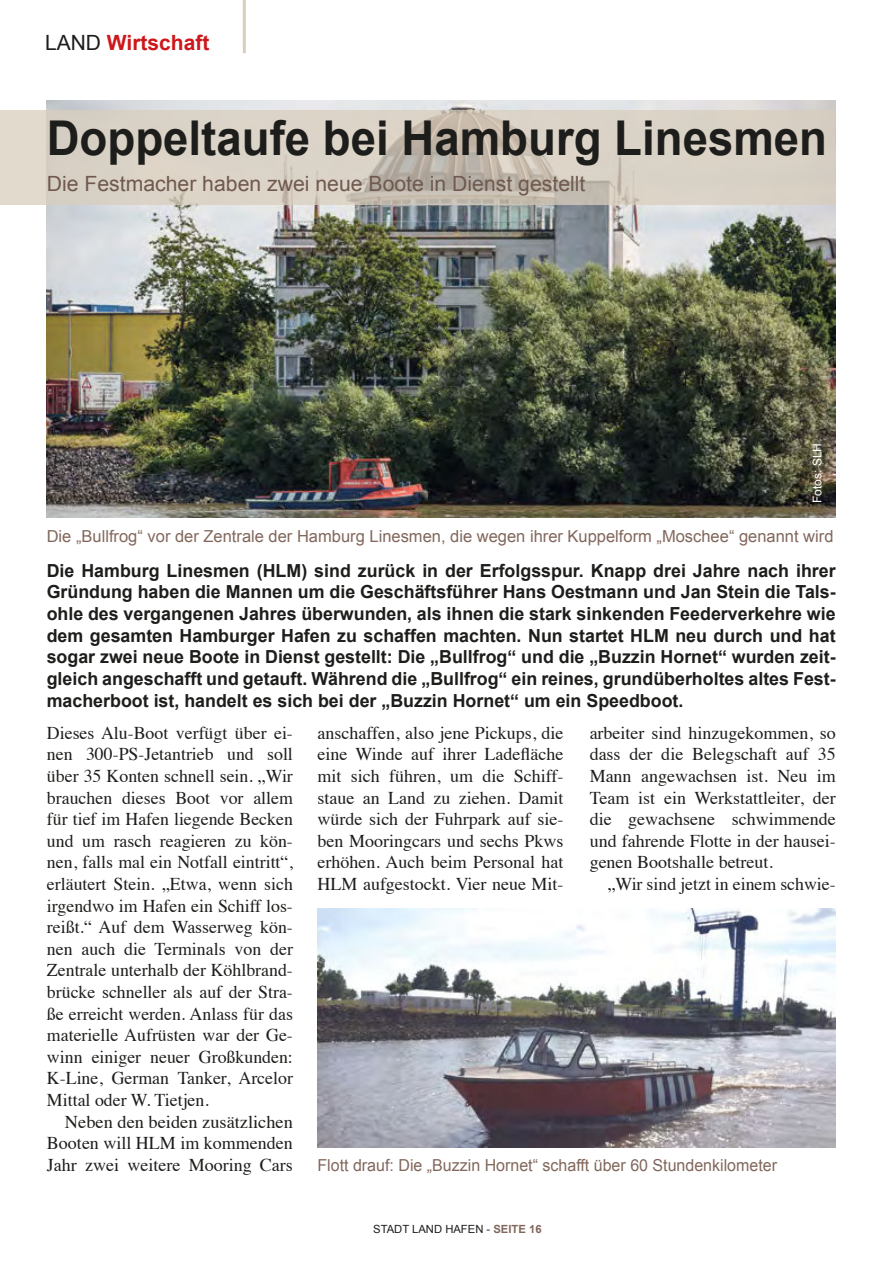
<style>
.page{position:relative;width:893px;height:1263px;background:#fff}
.page>*{position:absolute;margin:0;border:0;box-sizing:border-box;transform-origin:0 0}
.t1{font:700 48px "Arial";color:#1d1d1b;scale:.95 1}
.t2{font:21px "Arial";color:#70594f}
.t3{font:700 21px "Arial";color:#cd171a}
.t4{font:18px/21.6px "Times";color:#1d1d1b;text-align:justify}
.t5{font:700 18px/21.6px "Arial";color:#1d1d1b;text-align:justify}
.t6{font:16.5px "Arial";color:#81675c}
.t7{font:12px "Arial";color:#fff}
.t8{font:11.25px "Arial";color:#1d1d1b}
.s1{font-weight:400;color:#1d1d1b}
.s2{font-weight:700;color:#81675c}
</style>
<div class="page">
<hr style="left:243px;top:0;width:3px;height:53px;background:#d9cebd">
<img style="left:47px;top:101px;width:788px;height:416px">
<svg style="left:0;top:110px;width:835px;height:95px;fill:#dad2c6"></svg>
<img style="left:317px;top:908px;width:519px;height:239px">
<p class="t3" style="left:45px;top:35px;width:166px"><span class="s1">LAND</span> Wirtschaft</p>
<h1 class="t1" style="left:47px;top:120px;width:823px">Doppeltaufe bei Hamburg Linesmen</h1>
<p class="t2" style="left:47px;top:176px;width:540px">Die Festmacher haben zwei neue Boote in Dienst gestellt</p>
<p class="t7" style="left:813px;top:503px;width:62px;rotate:-90deg">Fotos: SLH</p>
<p class="t6" style="left:47px;top:530px;width:788px">Die „Bullfrog“ vor der Zentrale der Hamburg Linesmen, die wegen ihrer Kuppelform „Moschee“ genannt wird</p>
<p class="t5" style="left:47px;top:561px;width:790px">Die Hamburg Linesmen (HLM) sind zurück in der Erfolgsspur. Knapp drei Jahre nach ihrer Gründung haben die Mannen um die Geschäftsführer Hans Oestmann und Jan Stein die Tals&shy;ohle des vergangenen Jahres überwunden, als ihnen die stark sinkenden Feederverkehre wie dem gesamten Hamburger Hafen zu schaffen machten. Nun startet HLM neu durch und hat sogar zwei neue Boote in Dienst gestellt: Die „Bullfrog“ und die „Buzzin Hornet“ wurden zeit&shy;gleich angeschafft und getauft. Während die „Bullfrog“ ein reines, grundüberholtes altes Fest&shy;macherboot ist, handelt es sich bei der „Buzzin Hornet“ um ein Speedboot.</p>
<p class="t4" style="left:47px;top:723px;width:247px">Dieses Alu-Boot verfügt über ei&shy;nen 300-PS-Jetantrieb und soll über 35 Konten schnell sein. „Wir brauchen dieses Boot vor allem für tief im Hafen liegende Becken und um rasch reagieren zu kön&shy;nen, falls mal ein Notfall eintritt“, erläutert Stein. „Etwa, wenn sich irgendwo im Hafen ein Schiff los&shy;reißt.“ Auf dem Wasserweg kön&shy;nen auch die Terminals von der Zentrale unterhalb der Köhlbrand&shy;brücke schneller als auf der Stra&shy;ße erreicht werden. Anlass für das materielle Aufrüsten war der Ge&shy;winn einiger neuer Großkunden:<br>K-Line, German Tanker, Arcelor Mittal oder W. Tietjen.</p>
<p class="t4" style="left:47px;top:1112px;width:247px;text-indent:18px">Neben den beiden zusätzlichen Booten will HLM im kommenden Jahr zwei weitere Mooring Cars</p>
<p class="t4" style="left:317px;top:723px;width:248px">anschaffen, also jene Pickups, die eine Winde auf ihrer Ladefläche mit sich führen, um die Schiff&shy;staue an Land zu ziehen. Damit würde sich der Fuhrpark auf sie&shy;ben Mooringcars und sechs Pkws erhöhen. Auch beim Personal hat HLM aufgestockt. Vier neue Mit-</p>
<p class="t4" style="left:590px;top:723px;width:248px">arbeiter sind hinzugekommen, so dass der die Belegschaft auf 35<br>Mann angewachsen ist. Neu im Team ist ein Werkstattleiter, der die gewachsene schwimmende und fahrende Flotte in der hausei&shy;genen Bootshalle betreut.</p>
<p class="t4" style="left:608px;top:874px;width:230px">„Wir sind jetzt in einem schwie-</p>
<p class="t6" style="left:317px;top:1159px;width:461px">Flott drauf: Die „Buzzin Hornet“ schafft über 60 Stundenkilometer</p>
<p class="t8" style="left:373px;top:1225px;width:170px">STADT LAND HAFEN - <span class="s2">SEITE 16</span></p>
</div>
